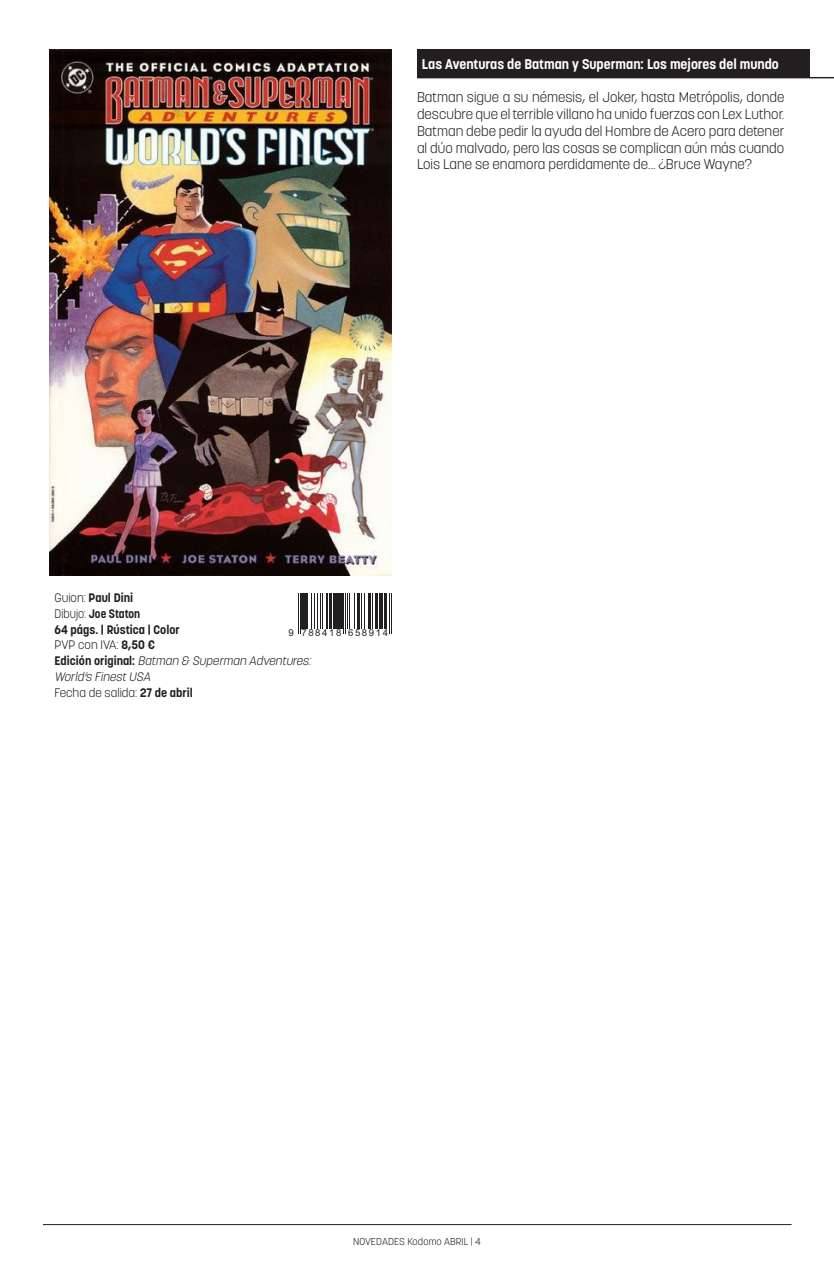
<style>
.page{position:relative;width:834px;height:1275px;background:#fff}
.page>*{position:absolute;margin:0;border:0;box-sizing:border-box;transform-origin:0 0}
.t1{font:300 14px/16.8px "Korolev";color:#231f20;text-align:justify}
.t2{font:700 14px "Korolev";color:#fff}
.t3{font:italic 300 12.25px/15.8px "Korolev";color:#231f20}
.t4{font:300 12.25px "Korolev";color:#231f20}
.t5{font:700 12.25px "Korolev";color:#231f20}
.t6{font:700 12.25px "Korolev";color:#231f20;scale:.94 1}
.t7{font:300 9.97px "Korolev";letter-spacing:.01em;color:#231f20}
.t8{font:9.62px "Arial";letter-spacing:.17em;color:#231f20}
.s1{font-weight:300}
.s2{font-weight:700}
.s3{font-weight:700;font-style:normal}
</style>
<div class="page">
<hr style="left:43px;top:1224px;width:748px;height:1px;background:#231f20">
<div style="left:417px;top:50px;width:392px;height:27px;background:#231f20"></div>
<hr style="left:417px;top:77px;width:416px;height:1px;background:#231f20">
<hr style="left:297px;top:593px;width:1px;height:40px;background:#231f20">
<hr style="left:299px;top:593px;width:1px;height:40px;background:#231f20">
<hr style="left:301px;top:593px;width:3px;height:35px;background:#231f20">
<hr style="left:305px;top:593px;width:2px;height:35px;background:#231f20">
<hr style="left:310px;top:593px;width:1px;height:35px;background:#231f20">
<hr style="left:313px;top:593px;width:1px;height:35px;background:#231f20">
<hr style="left:317px;top:593px;width:1px;height:35px;background:#231f20">
<hr style="left:320px;top:593px;width:1px;height:35px;background:#231f20">
<hr style="left:322px;top:593px;width:1px;height:35px;background:#231f20">
<hr style="left:326px;top:593px;width:2px;height:35px;background:#231f20">
<hr style="left:329px;top:593px;width:2px;height:35px;background:#231f20">
<hr style="left:333px;top:593px;width:2px;height:35px;background:#231f20">
<hr style="left:336px;top:593px;width:2px;height:35px;background:#231f20">
<hr style="left:339px;top:593px;width:3px;height:35px;background:#231f20">
<hr style="left:343px;top:593px;width:1px;height:40px;background:#231f20">
<hr style="left:345px;top:593px;width:1px;height:40px;background:#231f20">
<hr style="left:347px;top:593px;width:1px;height:35px;background:#231f20">
<hr style="left:349px;top:593px;width:1px;height:35px;background:#231f20">
<hr style="left:354px;top:593px;width:1px;height:35px;background:#231f20">
<hr style="left:357px;top:593px;width:3px;height:35px;background:#231f20">
<hr style="left:361px;top:593px;width:1px;height:35px;background:#231f20">
<hr style="left:364px;top:593px;width:1px;height:35px;background:#231f20">
<hr style="left:368px;top:593px;width:3px;height:35px;background:#231f20">
<hr style="left:372px;top:593px;width:1px;height:35px;background:#231f20">
<hr style="left:375px;top:593px;width:2px;height:35px;background:#231f20">
<hr style="left:379px;top:593px;width:2px;height:35px;background:#231f20">
<hr style="left:382px;top:593px;width:1px;height:35px;background:#231f20">
<hr style="left:384px;top:593px;width:3px;height:35px;background:#231f20">
<hr style="left:389px;top:593px;width:1px;height:40px;background:#231f20">
<hr style="left:391px;top:593px;width:1px;height:40px;background:#231f20">
<img style="left:50px;top:50px;width:341px;height:526px">
<p class="t2" style="left:422px;top:55px;width:358px">Las Aventuras de Batman y Superman: Los mejores del mundo</p>
<p class="t1" style="left:417px;top:89px;width:369px">Batman sigue a su némesis, el Joker, hasta Metrópolis, donde descubre que el terrible villano ha unido fuerzas con Lex Luthor.<br>Batman debe pedir la ayuda del Hombre de Acero para detener al dúo malvado, pero las cosas se complican aún más cuando Lois Lane se enamora perdidamente de... ¿Bruce Wayne?</p>
<p class="t5" style="left:55px;top:590px;width:80px"><span class="s1">Guion:</span> Paul Dini</p>
<p class="t6" style="left:55px;top:606px;width:93px"><span class="s1">Dibujo:</span> Joe Staton</p>
<p class="t5" style="left:55px;top:621px;width:127px">64 págs. | Rústica | Color</p>
<p class="t4" style="left:55px;top:637px;width:102px">PVP con IVA: <span class="s2">8,50 €</span></p>
<p class="t3" style="left:55px;top:653px;width:260px"><span class="s3">E d i c i ó n o r i g i n a l :</span> Batman &amp; Superman Adventures:<br>World’s FinestUSA</p>
<p class="t4" style="left:55px;top:684px;width:140px">Fecha de salida: <span class="s2">27 de abril</span></p>
<p class="t8" style="left:288px;top:626px;width:101px">9 788418 658914</p>
<p class="t7" style="left:353px;top:1236px;width:129px">NOVEDADES Kodomo ABRIL | 4</p>
</div>
